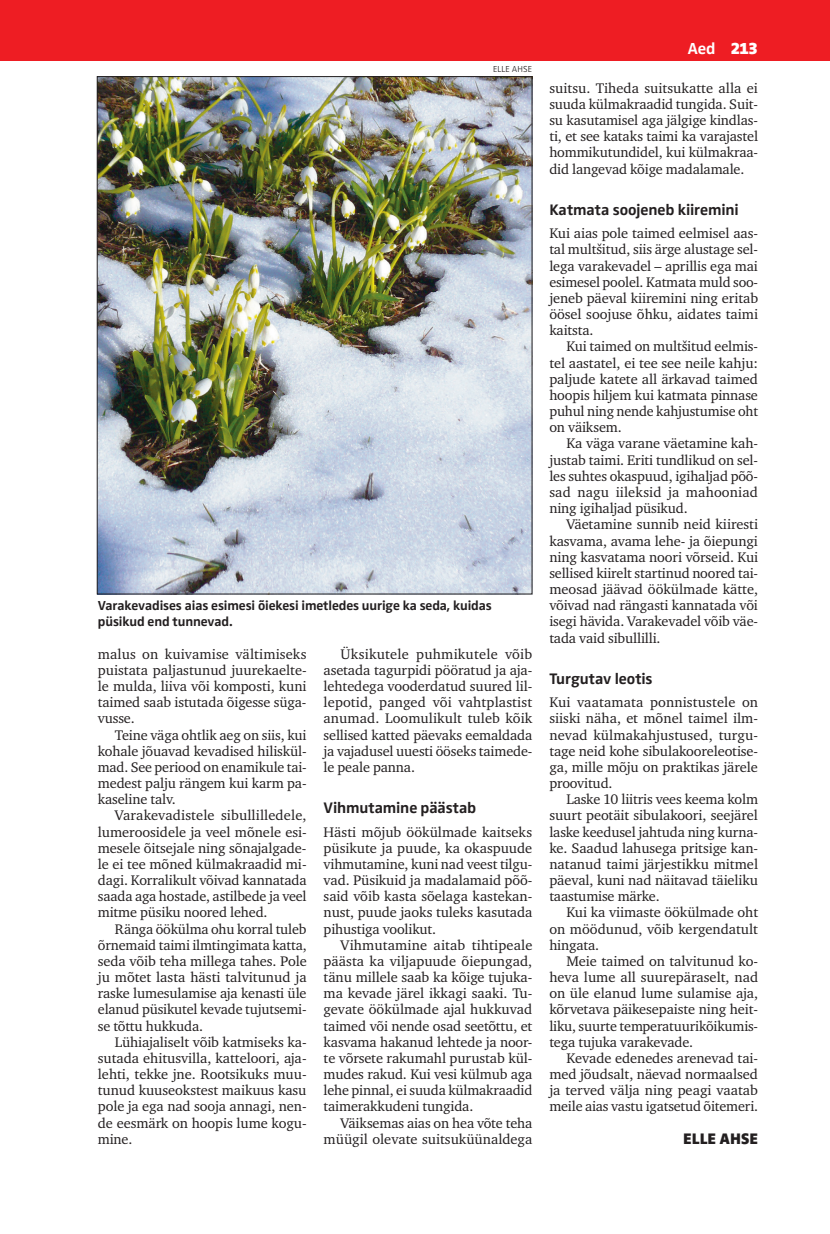
<style>
.page{position:relative;width:830px;height:1234px;background:#fff}
.page>*{position:absolute;margin:0;border:0;box-sizing:border-box;transform-origin:0 0}
.t1{font:700 16.5px "Zwo Pro";color:#fff}
.t2{font:700 15.75px "Zwo Pro";letter-spacing:-.005em;color:#231f20}
.t3{font:900 15.75px "Zwo Pro";color:#231f20}
.t4{font:14.25px/16.2px "Charter ITC";letter-spacing:-.01em;color:#231f20;text-align:justify}
.t5{font:700 13.5px/16.2px "Zwo Pro";letter-spacing:-.01em;color:#231f20}
.t6{font:300 9px "Zwo Pro";color:#231f20}
.s1{font-weight:900}
</style>
<div class="page">
<div style="left:0;top:0;width:829px;height:60px;background:#ee1d23"></div>
<img style="left:99px;top:78px;width:431px;height:514px">
<p class="t6" style="left:493px;top:64px;width:40px">ELLE AHSE</p>
<p class="t5" style="left:98px;top:597px;width:395px">Varakevadises aias esimesi õiekesi imetledes uurige ka seda, kuidas püsikud end tunnevad.</p>
<p class="t4" style="left:98px;top:645px;width:210px">malus on kuivamise vältimiseks puistata paljastunud juurekaelte&shy;le mulda, liiva või komposti, kuni taimed saab istutada õigesse süga&shy;vusse.</p>
<p class="t4" style="left:98px;top:726px;width:210px;text-indent:17px">Teine väga ohtlik aeg on siis, kui kohale jõuavad kevadised hiliskül&shy;mad. See periood on enamikule tai&shy;medest palju rängem kui karm pa&shy;kaseline talv.</p>
<p class="t4" style="left:98px;top:807px;width:210px;text-indent:17px">Varakevadistele sibullilledele, lumeroosidele ja veel mõnele esi&shy;mesele õitsejale ning sõnajalgade&shy;le ei tee mõned külmakraadid mi&shy;dagi. Korralikult võivad kannatada saada aga hostade, astilbede ja veel mitme püsiku noored lehed.</p>
<p class="t4" style="left:98px;top:920px;width:210px;text-indent:17px">Ränga öökülma ohu korral tuleb õrnemaid taimi ilmtingimata katta, seda võib teha millega tahes. Pole ju mõtet lasta hästi talvitunud ja raske lumesulamise aja kenasti üle elanud püsikutel kevade tujutsemi&shy;se tõttu hukkuda.</p>
<p class="t4" style="left:98px;top:1033px;width:210px;text-indent:17px">Lühiajaliselt võib katmiseks ka&shy;sutada ehitusvilla, katteloori, aja&shy;lehti, tekke jne. Rootsikuks muu&shy;tunud kuuseokstest maikuus kasu pole ja ega nad sooja annagi, nen&shy;de eesmärk on hoopis lume kogu&shy;mine.</p>
<p class="t4" style="left:323px;top:645px;width:210px;text-indent:17px">Üksikutele puhmikutele võib asetada tagurpidi pööratud ja aja&shy;lehtedega vooderdatud suured lil&shy;lepotid, panged või vahtplastist anumad. Loomulikult tuleb kõik sellised katted päevaks eemaldada ja vajadusel uuesti ööseks taimede&shy;le peale panna.</p>
<p class="t2" style="left:323px;top:798px;width:154px">Vihmutamine päästab</p>
<p class="t4" style="left:323px;top:823px;width:210px">Hästi mõjub öökülmade kaitseks püsikute ja puude, ka okaspuude vihmutamine, kuni nad veest tilgu&shy;vad. Püsikuid ja madalamaid põõ&shy;said võib kasta sõelaga kastekan&shy;nust, puude jaoks tuleks kasutada pihustiga voolikut.</p>
<p class="t4" style="left:323px;top:936px;width:210px;text-indent:17px">Vihmutamine aitab tihtipeale päästa ka viljapuude õiepungad, tänu millele saab ka kõige tujuka&shy;ma kevade järel ikkagi saaki. Tu&shy;gevate öökülmade ajal hukkuvad taimed või nende osad seetõttu, et kasvama hakanud lehtede ja noor&shy;te võrsete rakumahl purustab kül&shy;mudes rakud. Kui vesi külmub aga lehe pinnal, ei suuda külmakraadid taimerakkudeni tungida.</p>
<p class="t4" style="left:323px;top:1114px;width:210px;text-align:right">Väiksemas aias on hea võte teha müügil olevate suitsuküünaldega</p>
<p class="t1" style="left:687px;top:39px;width:72px">Aed <span class="s1">213</span></p>
<p class="t4" style="left:549px;top:80px;width:210px">suitsu. Tiheda suitsukatte alla ei suuda külmakraadid tungida. Suit&shy;su kasutamisel aga jälgige kindlas&shy;ti, et see kataks taimi ka varajastel hommikutundidel, kui külmakraa&shy;did langevad kõige madalamale.</p>
<p class="t2" style="left:549px;top:200px;width:191px">Katmata soojeneb kiiremini</p>
<p class="t4" style="left:549px;top:225px;width:210px">Kui aias pole taimed eelmisel aas&shy;tal multšitud, siis ärge alustage sel&shy;lega varakevadel – aprillis ega mai esimesel poolel. Katmata muld soo&shy;jeneb päeval kiiremini ning eritab öösel soojuse õhku, aidates taimi kaitsta.</p>
<p class="t4" style="left:549px;top:338px;width:210px;text-indent:17px">Kui taimed on multšitud eelmis&shy;tel aastatel, ei tee see neile kahju: paljude katete all ärkavad taimed hoopis hiljem kui katmata pinnase puhul ning nende kahjustumise oht on väiksem.</p>
<p class="t4" style="left:549px;top:435px;width:210px;text-indent:17px">Ka väga varane väetamine kah&shy;justab taimi. Eriti tundlikud on sel&shy;les suhtes okaspuud, igihaljad põõ&shy;sad nagu iileksid ja mahooniad ning igihaljad püsikud.</p>
<p class="t4" style="left:549px;top:516px;width:210px;text-indent:17px">Väetamine sunnib neid kiiresti kasvama, avama lehe- ja õiepungi ning kasvatama noori võrseid. Kui sellised kiirelt startinud noored tai&shy;meosad jäävad öökülmade kätte, võivad nad rängasti kannatada või isegi hävida. Varakevadel võib väe&shy;tada vaid sibullilli.</p>
<p class="t2" style="left:549px;top:669px;width:105px">Turgutav leotis</p>
<p class="t4" style="left:549px;top:694px;width:210px">Kui vaatamata ponnistustele on siiski näha, et mõnel taimel ilm&shy;nevad külmakahjustused, turgu&shy;tage neid kohe sibulakooreleotise&shy;ga, mille mõju on praktikas järele proovitud.</p>
<p class="t4" style="left:549px;top:791px;width:210px;text-indent:17px">Laske 10 liitris vees keema kolm suurt peotäit sibulakoori, seejärel laske keedusel jahtuda ning kurna&shy;ke. Saadud lahusega pritsige kan&shy;natanud taimi järjestikku mitmel päeval, kuni nad näitavad täieliku taastumise märke.</p>
<p class="t4" style="left:549px;top:904px;width:210px;text-indent:17px">Kui ka viimaste öökülmade oht on möödunud, võib kergendatult hingata.</p>
<p class="t4" style="left:549px;top:952px;width:210px;text-indent:17px">Meie taimed on talvitunud ko&shy;heva lume all suurepäraselt, nad on üle elanud lume sulamise aja, kõrvetava päikesepaiste ning heit&shy;liku, suurte temperatuurikõikumis&shy;tega tujuka varakevade.</p>
<p class="t4" style="left:549px;top:1049px;width:210px;text-indent:17px">Kevade edenedes arenevad tai&shy;med jõudsalt, näevad normaalsed ja terved välja ning peagi vaatab meile aias vastu igatsetud õitemeri.</p>
<p class="t3" style="left:683px;top:1128px;width:76px">ELLE AHSE</p>
</div>
